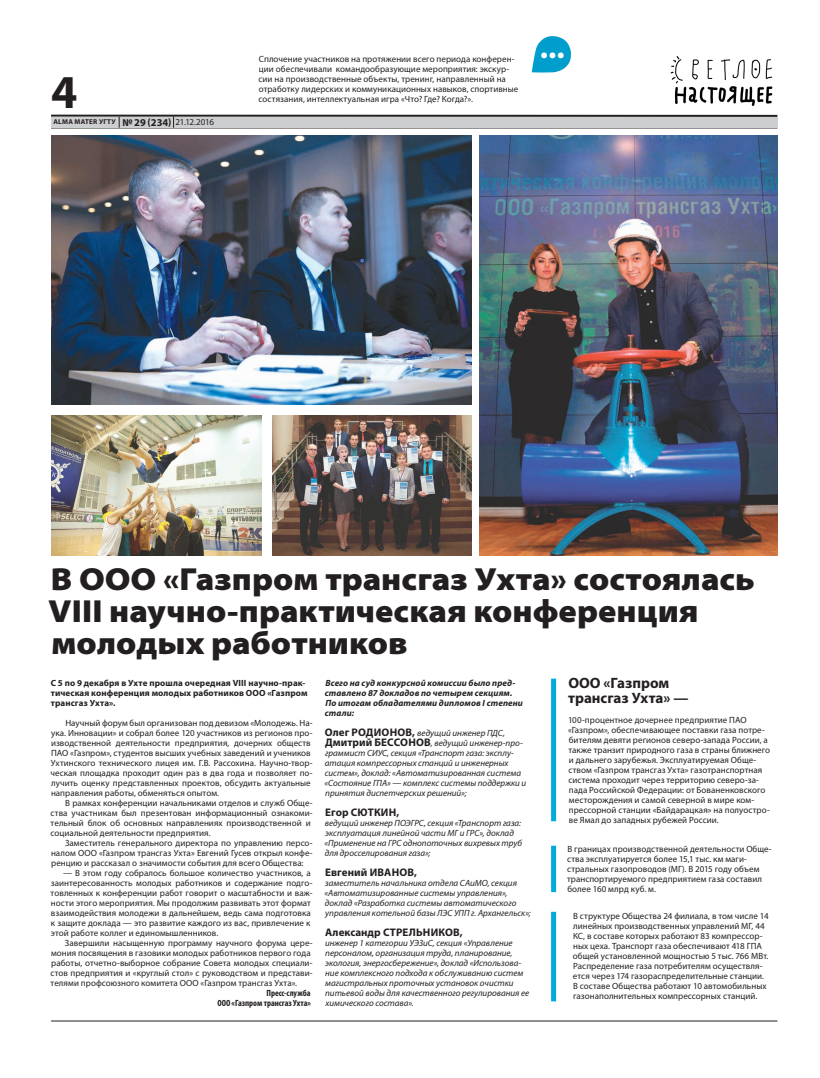
<style>
.page{position:relative;width:820px;height:1078px;background:#fff}
.page>*{position:absolute;margin:0;border:0;box-sizing:border-box;transform-origin:0 0}
.t1{font:700 47.4px "Myriad Pro";color:#231f20}
.t2{font:900 semi-expanded 32px/32px "Myriad Pro";color:#231f20}
.t3{font:700 31.8px "Myriad Pro";color:#fff}
.t4{font:700 15px/15px "Myriad Pro";color:#231f20}
.t5{font:700 11px "Myriad Pro";letter-spacing:.01em;color:#231f20}
.t6{font:9px/10px "Myriad Pro";letter-spacing:.005em;color:#231f20}
.t7{font:italic 9px/10px "Myriad Pro";color:#231f20}
.t8{font:italic 700 9px/10px "Myriad Pro";letter-spacing:.01em;color:#231f20}
.t9{font:700 9px/10px "Myriad Pro";letter-spacing:.01em;color:#231f20}
.t10{font:700 condensed 9px/10px "Myriad Pro";color:#231f20;text-align:right}
.t11{font:700 7px "Myriad Pro";letter-spacing:.04em;color:#231f20}
.s1{font-size:10.5px}
.s2{font-weight:400;font-size:9px}
.s3{font-weight:700;font-style:normal;font-size:11px}
</style>
<div class="page">
<hr style="left:51px;top:128px;width:726px;height:1px;background:#231f20">
<hr style="left:51px;top:115px;width:726px;height:2px;background:#231f20">
<div style="left:51px;top:117px;width:726px;height:11px;background:#cdced0"></div>
<svg style="left:173px;top:116px;width:1px;height:12px"></svg>
<hr style="left:51px;top:1020px;width:726px;height:1px;background:#231f20">
<img style="left:670px;top:56px;width:103px;height:50px">
<svg style="left:531px;top:36px;width:40px;height:37px"></svg>
<img style="left:479px;top:135px;width:298px;height:420px">
<img style="left:52px;top:135px;width:419px;height:269px">
<img style="left:52px;top:415px;width:209px;height:140px">
<img style="left:272px;top:415px;width:199px;height:140px">
<div style="left:551px;top:678px;width:5px;height:143px;background:#00acdb"></div>
<div style="left:551px;top:845px;width:5px;height:46px;background:#00acdb"></div>
<div style="left:551px;top:911px;width:5px;height:90px;background:#00acdb"></div>
<h1 class="t1" style="left:51px;top:61px;width:28px">4</h1>
<p class="t11" style="left:53px;top:117px;width:162px">ALMA MATER УГТУ <span class="s1">№ 29 (234)</span> <span class="s2">21.12.2016</span></p>
<p class="t6" style="left:258px;top:54px;width:261px">Сплочение участников на протяжении всего периода конферен&shy;ции обеспечивали командообразующие мероприятия: экскур&shy;сии на производственные объекты, тренинг, направленный на отработку лидерских и коммуникационных навыков, спортивные состязания, интеллектуальная игра «Что? Где? Когда?».</p>
<h3 class="t3" style="left:539px;top:26px;width:26px">...</h3>
<h2 class="t2" style="left:48px;top:563px;width:707px">В ООО «Газпром трансгаз Ухта» состоялась<br>VIII научно-практическая конференция молодых работников</h2>
<p class="t8" style="left:325px;top:677px;width:199px">Всего на суд конкурсной комиссии было пред&shy;ставлено 87 докладов по четырем секциям.<br>По итогам обладателями дипломов I степени стали:</p>
<p class="t7" style="left:324px;top:727px;width:203px"><span class="s3">Олег РОДИОНОВ,</span> ведущий инженер ПДС, <span class="s3">Дмитрий БЕССОНОВ</span>, ведущий инженер-про&shy;граммист СИУС, секция «Транспорт газа: эксплу&shy;атация компрессорных станций и инженерных систем», доклад: «Автоматизированная система «Состояние ГПА» — комплекс системы поддержки и принятия диспетчерских решений»;</p>
<p class="t5" style="left:325px;top:805px;width:76px">Егор СЮТКИН,</p>
<p class="t7" style="left:324px;top:817px;width:199px">ведущий инженер ПОЭГРС, секция «Транспорт газа: эксплуатация линейной части МГ и ГРС», доклад «Применение на ГРС однопоточных вихревых труб для дросселирования газа»;</p>
<p class="t5" style="left:325px;top:865px;width:93px">Евгений ИВАНОВ,</p>
<p class="t7" style="left:324px;top:877px;width:208px">заместитель начальника отдела САиМО, секция «Автоматизированные системы управления», доклад «Разработка системы автоматического управления котельной базы ЛЭС УПП г. Архангельск»;</p>
<p class="t5" style="left:325px;top:925px;width:139px">Александр СТРЕЛЬНИКОВ,</p>
<p class="t7" style="left:325px;top:937px;width:206px">инженер 1 категории УЭЗиС, секция «Управление персоналом, организация труда, планирование, экология, энергосбережение», доклад «Использова&shy;ние комплексного подхода к обслуживанию систем магистральных проточных установок очистки питьевой воды для качественного регулирования ее химического состава».</p>
<h3 class="t4" style="left:568px;top:674px;width:122px">ООО «Газпром трансгаз Ухта» —</h3>
<p class="t6" style="left:567px;top:714px;width:204px">100-процентное дочернее предприятие ПАО «Газпром», обеспечивающее поставки газа потре&shy;бителям девяти регионов северо-запада России, а также транзит природного газа в страны ближнего и дальнего зарубежья. Эксплуатируемая Обще&shy;ством «Газпром трансгаз Ухта» газотранспортная система проходит через территорию северо-за&shy;пада Российской Федерации: от Бованенковского месторождения и самой северной в мире ком&shy;прессорной станции «Байдарацкая» на полуостро&shy;ве Ямал до западных рубежей России.</p>
<p class="t6" style="left:567px;top:844px;width:206px">В границах производственной деятельности Обще&shy;ства эксплуатируется более 15,1 тыс. км маги&shy;стральных газопроводов (МГ). В 2015 году объем транспортируемого предприятием газа составил более 160 млрд куб. м.</p>
<p class="t9" style="left:51px;top:677px;width:258px">С 5 по 9 декабря в Ухте прошла очередная VIII научно-прак&shy;тическая конференция молодых работников ООО «Газпром трансгаз Ухта».</p>
<p class="t6" style="left:50px;top:717px;width:263px;text-indent:15px">Научный форум был организован под девизом «Молодежь. На&shy;ука. Инновации» и собрал более 120 участников из регионов про&shy;изводственной деятельности предприятия, дочерних обществ ПАО «Газпром», студентов высших учебных заведений и учеников Ухтинского технического лицея им. Г.В. Рассохина. Научно-твор&shy;ческая площадка проходит один раз в два года и позволяет по&shy;лучить оценку представленных проектов, обсудить актуальные направления работы, обменяться опытом.</p>
<p class="t6" style="left:51px;top:797px;width:263px;text-indent:15px">В рамках конференции начальниками отделов и служб Обще&shy;ства участникам был презентован информационный ознакоми&shy;тельный блок об основных направлениях производственной и социальной деятельности предприятия.</p>
<p class="t6" style="left:51px;top:837px;width:263px;text-align:justify;text-indent:14px">Заместитель генерального директора по управлению персо&shy;налом ООО «Газпром трансгаз Ухта» Евгений Гусев открыл конфе&shy;ренцию и рассказал о значимости события для всего Общества:</p>
<p class="t6" style="left:51px;top:867px;width:263px;text-indent:12px">— В этом году собралось большое количество участников, а заинтересованность молодых работников и содержание подго&shy;товленных к конференции работ говорит о масштабности и важ&shy;ности этого мероприятия. Мы продолжим развивать этот формат взаимодействия молодежи в дальнейшем, ведь сама подготовка к защите доклада — это развитие каждого из вас, привлечение к этой работе коллег и единомышленников.</p>
<p class="t6" style="left:51px;top:937px;width:263px;text-indent:14px">Завершили насыщенную программу научного форума цере&shy;мония посвящения в газовики молодых работников первого года работы, отчетно-выборное собрание Совета молодых специали&shy;стов предприятия и «круглый стол» с руководством и представи&shy;телями профсоюзного комитета ООО «Газпром трансгаз Ухта».</p>
<p class="t10" style="left:217px;top:987px;width:95px">Пресс-служба<br>ООО «Газпром трансгаз Ухта»</p>
<p class="t6" style="left:572px;top:910px;width:197px">В структуре Общества 24 филиала, в том числе 14 линейных производственных управлений МГ, 44<br>КС, в составе которых работают 83 компрессор&shy;ных цеха. Транспорт газа обеспечивают 418 ГПА общей установленной мощностью 5 тыс. 766 МВт.<br>Распределение газа потребителям осуществля&shy;ется через 174 газораспределительные станции.<br>В составе Общества работают 10 автомобильных газонаполнительных компрессорных станций.</p>
</div>
